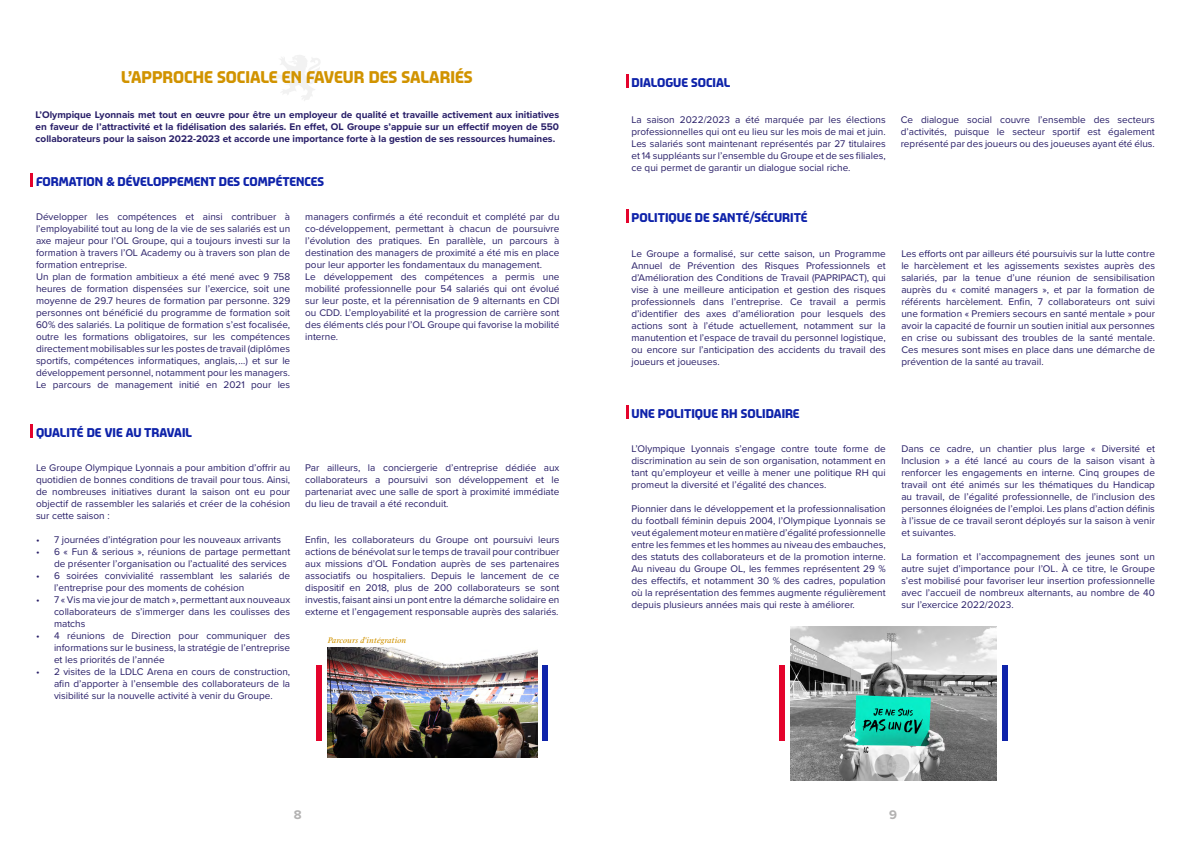
<style>
.page{position:relative;width:1191px;height:842px;background:#fff}
.page>*{position:absolute;margin:0;border:0;box-sizing:border-box;transform-origin:0 0}
.t1{font:16px "OL Stadium";color:#d19300}
.t2{font:700 13px "Proxima Nova";color:#b3b2b2}
.t3{font:12px "OL Stadium";color:#0f23aa}
.t4{font:10px/12px "Proxima Nova";color:#271d67;text-align:justify}
.t5{font:700 10px/12px "Proxima Nova";color:#271d67;text-align:justify}
.t6{font:italic 8px "Mauritius";color:#d19300}
</style>
<div class="page">
<svg style="left:276px;top:55px;width:44px;height:46px"></svg>
<div style="left:317px;top:666px;width:5px;height:75px;background:#e4032c"></div>
<div style="left:543px;top:666px;width:5px;height:75px;background:#0f23aa"></div>
<img style="left:328px;top:647px;width:209px;height:111px">
<svg style="left:31px;top:173px;width:2px;height:13px"></svg>
<svg style="left:31px;top:425px;width:2px;height:13px"></svg>
<img style="left:790px;top:626px;width:206px;height:154px">
<div style="left:779px;top:666px;width:5px;height:75px;background:#e4032c"></div>
<div style="left:1002px;top:666px;width:5px;height:75px;background:#0f23aa"></div>
<svg style="left:626px;top:74px;width:2px;height:14px"></svg>
<svg style="left:626px;top:209px;width:2px;height:14px"></svg>
<svg style="left:626px;top:405px;width:2px;height:13px"></svg>
<h1 class="t1" style="left:121px;top:67px;width:353px">L’APPROCHE SOCIALE EN FAVEUR DES SALARIÉS</h1>
<p class="t5" style="left:36px;top:109px;width:525px">L’Olympique Lyonnais met tout en œuvre pour être un employeur de qualité et travaille activement aux initiatives en faveur de l’attractivité et la fidélisation des salariés. En effet, OL Groupe s’appuie sur un effectif moyen de 550 collaborateurs pour la saison 2022-2023 et accorde une importance forte à la gestion de ses ressources humaines.</p>
<p class="t3" style="left:36px;top:173px;width:289px">FORMATION &amp; DÉVELOPPEMENT DES COMPÉTENCES</p>
<p class="t4" style="left:36px;top:210px;width:256px;text-align:left">Développer les compétences et ainsi contribuer à l’employabilité tout au long de la vie de ses salariés est un axe majeur pour l’OL Groupe, qui a toujours investi sur la formation à travers l’OL Academy ou à travers son plan de formation entreprise.<br>Un plan de formation ambitieux a été mené avec 9 758 heures de formation dispensées sur l’exercice, soit une moyenne de 29.7 heures de formation par personne. 329 personnes ont bénéficié du programme de formation soit 60% des salariés. La politique de formation s’est focalisée, outre les formations obligatoires, sur les compétences directement mobilisables sur les postes de travail (diplômes sportifs, compétences informatiques, anglais, …) et sur le développement personnel, notamment pour les managers.<br>Le parcours de management initié en 2021 pour les</p>
<p class="t3" style="left:36px;top:425px;width:158px">QUALITÉ DE VIE AU TRAVAIL</p>
<p class="t4" style="left:36px;top:461px;width:256px">Le Groupe Olympique Lyonnais a pour ambition d’offrir au quotidien de bonnes conditions de travail pour tous. Ainsi, de nombreuses initiatives durant la saison ont eu pour objectif de rassembler les salariés et créer de la cohésion sur cette saison :</p>
<p class="t4" style="left:36px;top:533px;width:247px">• 7 journées d’intégration pour les nouveaux arrivants</p>
<p class="t4" style="left:54px;top:545px;width:238px;text-indent:-18px">• 6 « Fun &amp; serious », réunions de partage permettant de présenter l’organisation ou l’actualité des services</p>
<p class="t4" style="left:54px;top:569px;width:238px;text-indent:-18px">• 6 soirées convivialité rassemblant les salariés de l’entreprise pour des moments de cohésion</p>
<p class="t4" style="left:54px;top:593px;width:238px;text-indent:-18px">• 7 « Vis ma vie jour de match », permettant aux nouveaux collaborateurs de s’immerger dans les coulisses des matchs</p>
<p class="t4" style="left:54px;top:629px;width:238px;text-indent:-18px">• 4 réunions de Direction pour communiquer des informations sur le business, la stratégie de l’entreprise et les priorités de l’année</p>
<p class="t4" style="left:54px;top:665px;width:238px;text-indent:-18px">• 2 visites de la LDLC Arena en cours de construction, afin d’apporter à l’ensemble des collaborateurs de la visibilité sur la nouvelle activité à venir du Groupe.</p>
<p class="t4" style="left:305px;top:210px;width:256px;text-align:left">managers confirmés a été reconduit et complété par du co-développement, permettant à chacun de poursuivre l’évolution des pratiques. En parallèle, un parcours à destination des managers de proximité a été mis en place pour leur apporter les fondamentaux du management.<br>Le développement des compétences a permis une mobilité professionnelle pour 54 salariés qui ont évolué sur leur poste, et la pérennisation de 9 alternants en CDI ou CDD. L’employabilité et la progression de carrière sont des éléments clés pour l’OL Groupe qui favorise la mobilité interne.</p>
<p class="t4" style="left:305px;top:462px;width:256px">Par ailleurs, la conciergerie d’entreprise dédiée aux collaborateurs a poursuivi son développement et le partenariat avec une salle de sport à proximité immédiate du lieu de travail a été reconduit.</p>
<p class="t4" style="left:305px;top:534px;width:256px">Enfin, les collaborateurs du Groupe ont poursuivi leurs actions de bénévolat sur le temps de travail pour contribuer aux missions d’OL Fondation auprès de ses partenaires associatifs ou hospitaliers. Depuis le lancement de ce dispositif en 2018, plus de 200 collaborateurs se sont investis, faisant ainsi un pont entre la démarche solidaire en externe et l’engagement responsable auprès des salariés.</p>
<p class="t6" style="left:328px;top:635px;width:80px">Parcours d’intégration</p>
<p class="t3" style="left:631px;top:75px;width:100px">DIALOGUE SOCIAL</p>
<p class="t4" style="left:631px;top:113px;width:256px">La saison 2022/2023 a été marquée par les élections professionnelles qui ont eu lieu sur les mois de mai et juin.<br>Les salariés sont maintenant représentés par 27 titulaires et 14 suppléants sur l’ensemble du Groupe et de ses filiales, ce qui permet de garantir un dialogue social riche.</p>
<p class="t3" style="left:631px;top:210px;width:177px">POLITIQUE DE SANTÉ/SÉCURITÉ</p>
<p class="t4" style="left:631px;top:247px;width:256px">Le Groupe a formalisé, sur cette saison, un Programme Annuel de Prévention des Risques Professionnels et d’Amélioration des Conditions de Travail (PAPRIPACT), qui vise à une meilleure anticipation et gestion des risques professionnels dans l’entreprise. Ce travail a permis d’identifier des axes d’amélioration pour lesquels des actions sont à l’étude actuellement, notamment sur la manutention et l’espace de travail du personnel logistique, ou encore sur l’anticipation des accidents du travail des joueurs et joueuses.</p>
<p class="t4" style="left:900px;top:113px;width:256px">Ce dialogue social couvre l’ensemble des secteurs d’activités, puisque le secteur sportif est également représenté par des joueurs ou des joueuses ayant été élus.</p>
<p class="t4" style="left:901px;top:247px;width:255px">Les efforts ont par ailleurs été poursuivis sur la lutte contre le harcèlement et les agissements sexistes auprès des salariés, par la tenue d’une réunion de sensibilisation auprès du « comité managers », et par la formation de référents harcèlement. Enfin, 7 collaborateurs ont suivi une formation « Premiers secours en santé mentale » pour avoir la capacité de fournir un soutien initial aux personnes en crise ou subissant des troubles de la santé mentale.<br>Ces mesures sont mises en place dans une démarche de prévention de la santé au travail.</p>
<p class="t3" style="left:631px;top:405px;width:170px">UNE POLITIQUE RH SOLIDAIRE</p>
<p class="t4" style="left:631px;top:442px;width:256px">L’Olympique Lyonnais s’engage contre toute forme de discrimination au sein de son organisation, notamment en tant qu’employeur et veille à mener une politique RH qui promeut la diversité et l’égalité des chances.</p>
<p class="t4" style="left:631px;top:502px;width:256px">Pionnier dans le développement et la professionnalisation du football féminin depuis 2004, l’Olympique Lyonnais se veut également moteur en matière d’égalité professionnelle entre les femmes et les hommes au niveau des embauches, des statuts des collaborateurs et de la promotion interne.<br>Au niveau du Groupe OL, les femmes représentent 29 % des effectifs, et notamment 30 % des cadres, population où la représentation des femmes augmente régulièrement depuis plusieurs années mais qui reste à améliorer.</p>
<p class="t4" style="left:901px;top:442px;width:255px">Dans ce cadre, un chantier plus large « Diversité et Inclusion » a été lancé au cours de la saison visant à renforcer les engagements en interne. Cinq groupes de travail ont été animés sur les thématiques du Handicap au travail, de l’égalité professionnelle, de l’inclusion des personnes éloignées de l’emploi. Les plans d’action définis à l’issue de ce travail seront déployés sur la saison à venir et suivantes.</p>
<p class="t4" style="left:901px;top:550px;width:255px">La formation et l’accompagnement des jeunes sont un autre sujet d’importance pour l’OL. À ce titre, le Groupe s’est mobilisé pour favoriser leur insertion professionnelle avec l’accueil de nombreux alternants, au nombre de 40 sur l’exercice 2022/2023.</p>
<h2 class="t2" style="left:294px;top:805px;width:9px">8</h2>
<h2 class="t2" style="left:889px;top:805px;width:9px">9</h2>
</div>
